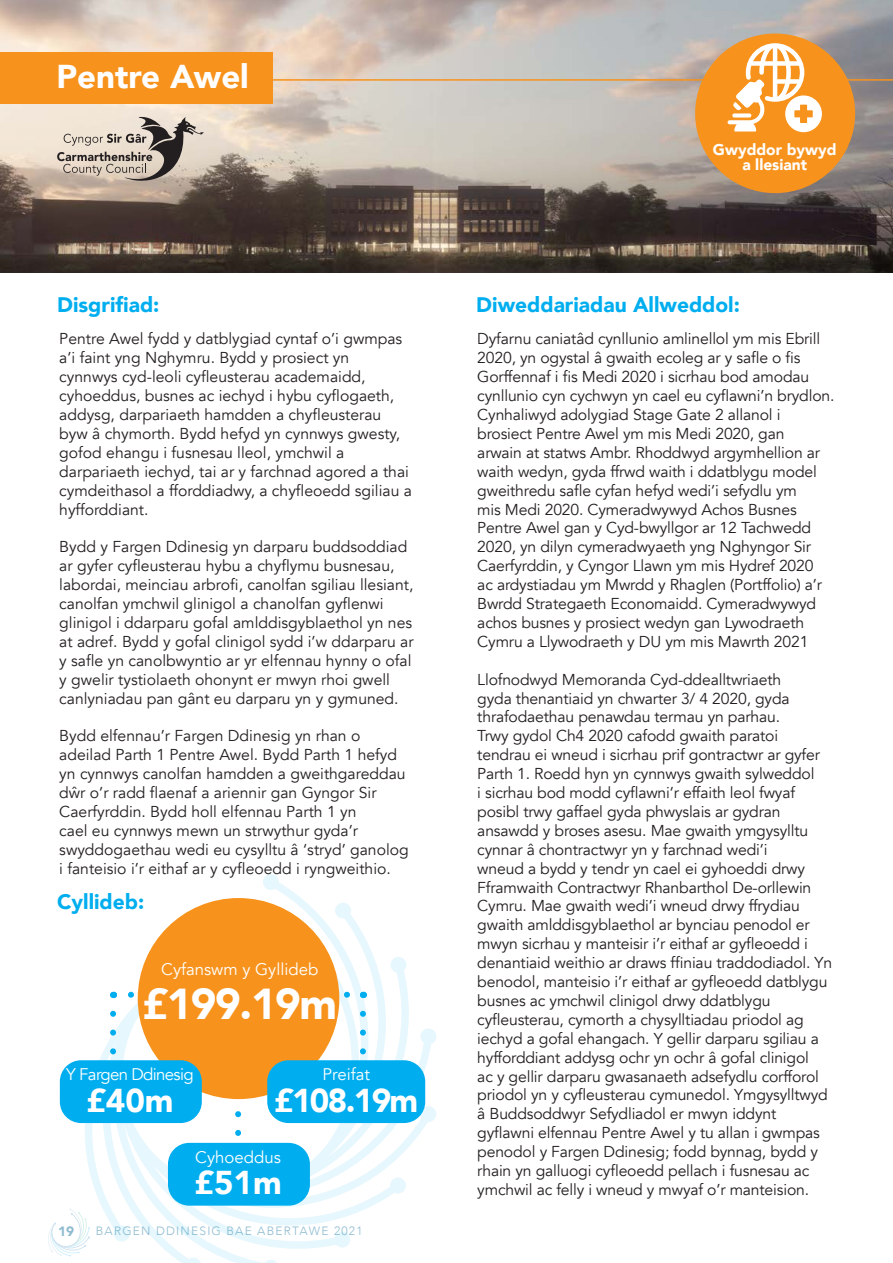
<style>
.page{position:relative;width:893px;height:1263px;background:#fff}
.page>*{position:absolute;margin:0;border:0;box-sizing:border-box;transform-origin:0 0}
.Tablebody2{font:900 43.2px "Avenir";letter-spacing:-.03em;color:#fff}
.Tablebody2-2{font:900 33px "Avenir";color:#fff}
.t1{font:900 21px "Avenir";color:#00aeef}
.Tablebody2-3{font:16.8px "Avenir";color:#fff}
.Tablebody2-4{font:16.8px "Avenir";letter-spacing:-.04em;color:#fff}
.t2{font:15.75px/18.9px "Avenir";letter-spacing:-.01em;color:#231f20}
.Tablebody2-5{font:900 15.6px/15.6px "Avenir";color:#fff;text-align:center}
.t3{font:900 13.5px "Avenir";color:#8ebbd0}
.t4{font:300 12px "Avenir";letter-spacing:.1em;color:#8ebbd0}
</style>
<div class="page">
<img style="left:0;top:0;width:893px;height:273px">
<hr style="left:266px;top:79px;width:627px;height:2px;background:#f7931d">
<div style="left:0;top:52px;width:272px;height:51px;background:#f7931d"></div>
<div style="left:263px;top:874px;width:16px;height:16px;background:#e6f7fd;border-radius:50%"></div>
<div style="left:420px;top:1028px;width:16px;height:16px;background:#e6f7fd;border-radius:50%"></div>
<div style="left:420px;top:1106px;width:16px;height:16px;background:#e6f7fd;border-radius:50%"></div>
<svg style="left:48px;top:879px;width:385px;height:384px"></svg>
<div style="left:138px;top:898px;width:201px;height:201px;background:#f7931d;border-radius:50%"></div>
<div style="left:60px;top:1060px;width:142px;height:63px;background:#00aeef;border-radius:21px"></div>
<div style="left:267px;top:1060px;width:158px;height:63px;background:#00aeef;border-radius:21px"></div>
<div style="left:168px;top:1143px;width:142px;height:62px;background:#00aeef;border-radius:21px"></div>
<svg style="left:57px;top:116px;width:147px;height:70px;background:#bcb0a4"></svg>
<div style="left:695px;top:34px;width:160px;height:159px;background:#f7931d;border-radius:50%"></div>
<svg style="left:728px;top:43px;width:94px;height:89px"></svg>
<p class="Tablebody2-2" style="left:56px;top:49px;width:194px">Pentre Awel</p>
<p class="t1" style="left:57px;top:287px;width:104px">Disgrifiad:</p>
<p class="t2" style="left:59px;top:330px;width:354px">Pentre Awel fydd y datblygiad cyntaf o’i gwmpas a’i faint yng Nghymru. Bydd y prosiect yn<br>cynnwys cyd-leoli cyfleusterau academaidd, cyhoeddus, busnes ac iechyd i hybu cyflogaeth, addysg, darpariaeth hamdden a chyfleusterau byw â chymorth. Bydd hefyd yn cynnwys gwesty, gofod ehangu i fusnesau lleol, ymchwil a darpariaeth iechyd, tai ar y farchnad agored a thai cymdeithasol a fforddiadwy, a chyfleoedd sgiliau a hyfforddiant.</p>
<p class="t2" style="left:59px;top:538px;width:356px">Bydd y Fargen Ddinesig yn darparu buddsoddiad ar gyfer cyfleusterau hybu a chyflymu busnesau, labordai, meinciau arbrofi, canolfan sgiliau llesiant, canolfan ymchwil glinigol a chanolfan gyflenwi glinigol i ddarparu gofal amlddisgyblaethol yn nes at adref. Bydd y gofal clinigol sydd i’w ddarparu ar y safle yn canolbwyntio ar yr elfennau hynny o ofal y gwelir tystiolaeth ohonynt er mwyn rhoi gwell canlyniadau pan gânt eu darparu yn y gymuned.</p>
<p class="t2" style="left:59px;top:727px;width:351px">Bydd elfennau’r Fargen Ddinesig yn rhan o adeilad Parth 1 Pentre Awel. Bydd Parth 1 hefyd yn cynnwys canolfan hamdden a gweithgareddau dŵr o’r radd flaenaf a ariennir gan Gyngor Sir Caerfyrddin. Bydd holl elfennau Parth 1 yn<br>cael eu cynnwys mewn un strwythur gyda’r swyddogaethau wedi eu cysylltu â ‘stryd’ ganolog i fanteisio i’r eithaf ar y cyfleoedd i ryngweithio.</p>
<p class="t1" style="left:57px;top:884px;width:89px">Cyllideb:</p>
<p class="Tablebody2-3" style="left:161px;top:959px;width:159px">Cyfanswm y Gyllideb</p>
<p class="Tablebody2" style="left:142px;top:966px;width:196px">£199.19m</p>
<p class="Tablebody2-3" style="left:322px;top:1064px;width:49px">Preifat</p>
<p class="Tablebody2-2" style="left:274px;top:1072px;width:146px">£108.19m</p>
<p class="Tablebody2-3" style="left:195px;top:1147px;width:87px">Cyhoeddus</p>
<p class="Tablebody2-2" style="left:194px;top:1154px;width:89px">£51m</p>
<p class="Tablebody2-4" style="left:66px;top:1064px;width:129px">Y Fargen Ddinesig</p>
<p class="Tablebody2-2" style="left:86px;top:1072px;width:89px">£40m</p>
<p class="t3" style="left:58px;top:1219px;width:17px">19</p>
<p class="t4" style="left:96px;top:1224px;width:268px">BARGEN DDINESIG BAE ABERTAWE 2021</p>
<p class="Tablebody2-5" style="left:713px;top:141px;width:125px">Gwyddor bywyd a llesiant</p>
<p class="t1" style="left:476px;top:287px;width:265px">Diweddariadau Allweddol:</p>
<p class="t2" style="left:477px;top:330px;width:359px">Dyfarnu caniatâd cynllunio amlinellol ym mis Ebrill 2020, yn ogystal â gwaith ecoleg ar y safle o fis Gorffennaf i fis Medi 2020 i sicrhau bod amodau cynllunio cyn cychwyn yn cael eu cyflawni’n brydlon.<br>Cynhaliwyd adolygiad Stage Gate 2 allanol i brosiect Pentre Awel ym mis Medi 2020, gan<br>arwain at statws Ambr. Rhoddwyd argymhellion ar waith wedyn, gyda ffrwd waith i ddatblygu model gweithredu safle cyfan hefyd wedi’i sefydlu ym<br>mis Medi 2020. Cymeradwywyd Achos Busnes Pentre Awel gan y Cyd-bwyllgor ar 12 Tachwedd 2020, yn dilyn cymeradwyaeth yng Nghyngor Sir Caerfyrddin, y Cyngor Llawn ym mis Hydref 2020<br>ac ardystiadau ym Mwrdd y Rhaglen (Portffolio) a’r Bwrdd Strategaeth Economaidd. Cymeradwywyd achos busnes y prosiect wedyn gan Lywodraeth Cymru a Llywodraeth y DU ym mis Mawrth 2021</p>
<p class="t2" style="left:477px;top:670px;width:314px">Llofnodwyd Memoranda Cyd-ddealltwriaeth gyda thenantiaid yn chwarter 3/ 4 2020, gyda thrafodaethau penawdau termau yn parhau.</p>
<p class="t2" style="left:477px;top:727px;width:356px">Trwy gydol Ch4 2020 cafodd gwaith paratoi tendrau ei wneud i sicrhau prif gontractwr ar gyfer Parth 1. Roedd hyn yn cynnwys gwaith sylweddol<br>i sicrhau bod modd cyflawni’r effaith leol fwyaf posibl trwy gaffael gyda phwyslais ar gydran ansawdd y broses asesu. Mae gwaith ymgysylltu cynnar â chontractwyr yn y farchnad wedi’i<br>wneud a bydd y tendr yn cael ei gyhoeddi drwy Fframwaith Contractwyr Rhanbarthol De-orllewin Cymru. Mae gwaith wedi’i wneud drwy ffrydiau gwaith amlddisgyblaethol ar bynciau penodol er mwyn sicrhau y manteisir i’r eithaf ar gyfleoedd i denantiaid weithio ar draws ffiniau traddodiadol. Yn benodol, manteisio i’r eithaf ar gyfleoedd datblygu busnes ac ymchwil clinigol drwy ddatblygu cyfleusterau, cymorth a chysylltiadau priodol ag iechyd a gofal ehangach. Y gellir darparu sgiliau a hyfforddiant addysg ochr yn ochr â gofal clinigol<br>ac y gellir darparu gwasanaeth adsefydlu corfforol priodol yn y cyfleusterau cymunedol. Ymgysylltwyd â Buddsoddwyr Sefydliadol er mwyn iddynt gyflawni elfennau Pentre Awel y tu allan i gwmpas penodol y Fargen Ddinesig; fodd bynnag, bydd y rhain yn galluogi cyfleoedd pellach i fusnesau ac ymchwil ac felly i wneud y mwyaf o’r manteision.</p>
</div>
